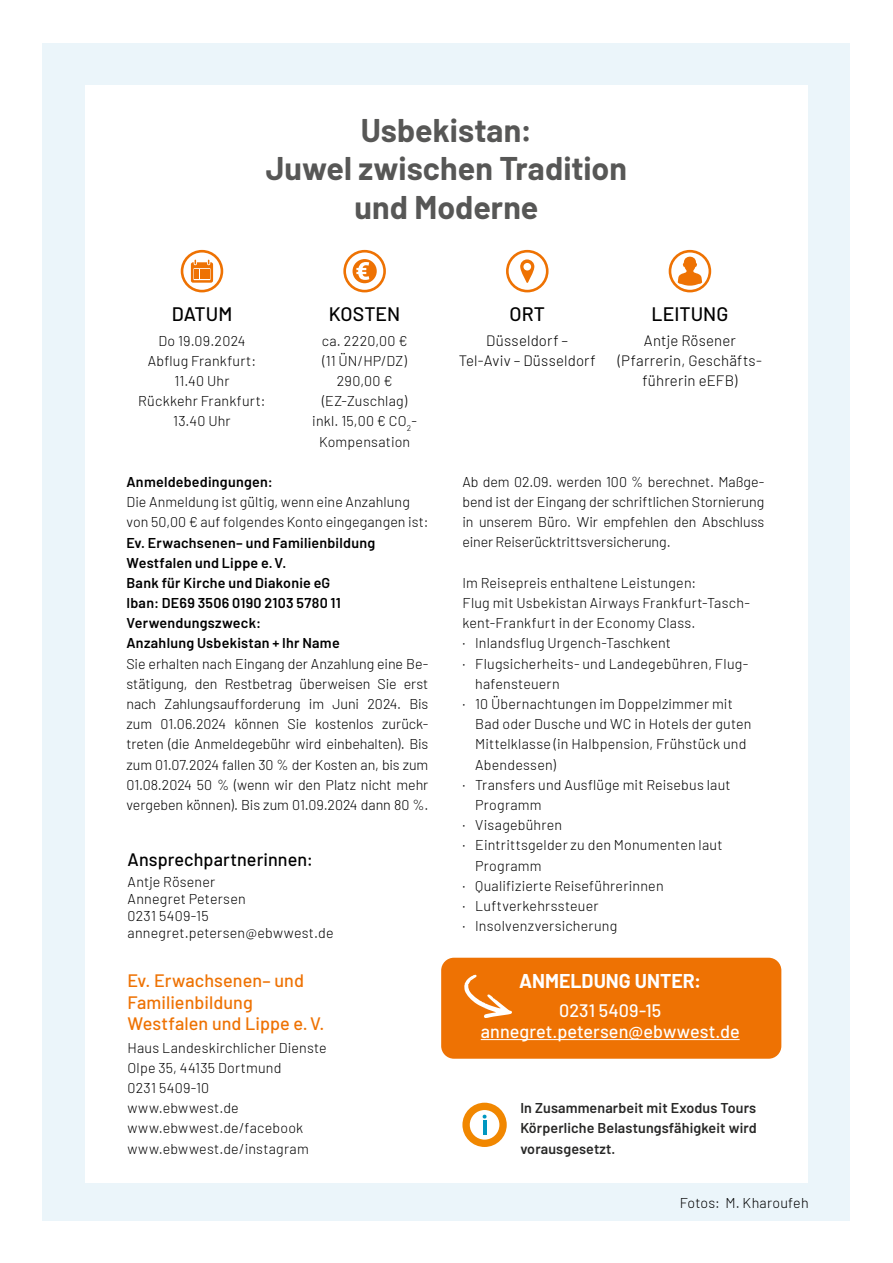
<style>
.page{position:relative;width:893px;height:1263px;background:#fff}
.page>*{position:absolute;margin:0;border:0;box-sizing:border-box;transform-origin:0 0}
.t1{font:700 32.1px/38.5px "Barlow";color:#575756;text-align:center}
.t2{font:500 19.5px "Barlow";color:#000}
.t3{font:700 19.5px "Barlow";color:#fff}
.t4{font:500 18px/21.6px "Barlow";letter-spacing:.005em;color:#ee7203}
.t5{font:500 18px/21.6px "Barlow";letter-spacing:.005em;color:#fff;text-align:center}
.t6{font:500 18px "Barlow";letter-spacing:.005em;color:#000}
.t7{font:300 15px/20.2px "Barlow";letter-spacing:.01em;color:#000;text-align:center}
.t8{font:300 14.25px/20.2px "Barlow";letter-spacing:.015em;color:#000}
.t9{font:600 14.25px/20.2px "Barlow";letter-spacing:.02em;color:#000}
.t10{font:600 14.25px/20.2px "Barlow";letter-spacing:.01em;color:#282827;text-align:justify}
</style>
<div class="page">
<div style="left:43px;top:43px;width:807px;height:1177px;background:#ebf5fa"></div>
<div style="left:85px;top:85px;width:723px;height:1097px;background:#fff"></div>
<svg style="left:182px;top:251px;width:40px;height:40px"></svg>
<div style="left:181px;top:250px;width:42px;height:42px;border:3px solid #ee7203;border-radius:50%"></div>
<svg style="left:191px;top:260px;width:22px;height:23px"></svg>
<svg style="left:345px;top:251px;width:40px;height:40px"></svg>
<div style="left:343px;top:250px;width:43px;height:42px;border:3px solid #ee7203;border-radius:50%"></div>
<svg style="left:352px;top:259px;width:25px;height:24px"></svg>
<div style="left:506px;top:250px;width:43px;height:42px;border:3px solid #ee7203;border-radius:50%"></div>
<svg style="left:520px;top:259px;width:15px;height:24px"></svg>
<svg style="left:670px;top:251px;width:40px;height:40px"></svg>
<div style="left:669px;top:250px;width:42px;height:42px;border:3px solid #ee7203;border-radius:50%"></div>
<svg style="left:678px;top:257px;width:24px;height:29px"></svg>
<div style="left:441px;top:958px;width:340px;height:101px;background:#ee7203;border-radius:13px"></div>
<svg style="left:464px;top:975px;width:48px;height:43px"></svg>
<hr style="left:481px;top:1039px;width:259px;height:1px;background:#fff">
<div style="left:462px;top:1103px;width:45px;height:44px;background:#f18700;border-radius:50%"></div>
<div style="left:470px;top:1110px;width:29px;height:30px;background:#fff;border-radius:50%"></div>
<svg style="left:483px;top:1115px;width:4px;height:3px"></svg>
<hr style="left:483px;top:1121px;width:3px;height:14px;background:#0097c0">
<h1 class="t1" style="left:266px;top:108px;width:363px">Usbekistan:<br>Juwel zwischen Tradition und Moderne</h1>
<h2 class="t2" style="left:172px;top:300px;width:62px">DATUM</h2>
<p class="t8" style="left:138px;top:329px;width:129px;text-align:center">Do 19.09.2024<br>Abflug Frankfurt:<br>11.40 Uhr<br>Rückkehr Frankfurt:<br>13.40 Uhr</p>
<h2 class="t2" style="left:329px;top:300px;width:73px">KOSTEN</h2>
<p class="t8" style="left:312px;top:329px;width:106px;text-align:center">ca. 2220,00 €<br>(11 ÜN/HP/DZ)<br>290,00 € (EZ-Zuschlag) inkl. 15,00 € CO<sub>2</sub>-<br>Kompensation</p>
<p class="t9" style="left:126px;top:470px;width:148px">Anmeldebedingungen:</p>
<p class="t8" style="left:126px;top:491px;width:303px">Die Anmeldung ist gültig, wenn eine Anzahlung von 50,00 € auf folgendes Konto eingegangen ist:</p>
<p class="t9" style="left:126px;top:531px;width:250px">Ev. Erwachsenen– und Familienbildung<br>Westfalen und Lippe e.V.<br>Bank für Kirche und Diakonie eG<br>Iban: DE69 3506 0190 2103 5780 11<br>Verwendungszweck:<br>Anzahlung Usbekistan + Ihr Name</p>
<p class="t8" style="left:126px;top:652px;width:303px;text-align:justify">Sie erhalten nach Eingang der Anzahlung eine Be&shy;stätigung, den Restbetrag überweisen Sie erst nach Zahlungsaufforderung im Juni 2024. Bis zum 01.06.2024 können Sie kostenlos zurück&shy;treten (die Anmeldegebühr wird einbehalten). Bis zum 01.07.2024 fallen 30 % der Kosten an, bis zum 01.08.2024 50 % (wenn wir den Platz nicht mehr vergeben können). Bis zum 01.09.2024 dann 80 %.</p>
<p class="t6" style="left:128px;top:846px;width:187px">Ansprechpartnerinnen:</p>
<p class="t8" style="left:128px;top:872px;width:208px;line-height:17.1px">Antje Rösener<br>Annegret Petersen<br>0231 5409-15 annegret.petersen@ebwwest.de</p>
<h2 class="t2" style="left:510px;top:300px;width:37px">ORT</h2>
<p class="t7" style="left:459px;top:329px;width:138px">Düsseldorf –<br>Tel-Aviv – Düsseldorf</p>
<h2 class="t2" style="left:652px;top:300px;width:78px">LEITUNG</h2>
<p class="t7" style="left:618px;top:329px;width:145px">Antje Rösener (Pfarrerin, Geschäfts&shy;führerin eEFB)</p>
<p class="t8" style="left:462px;top:470px;width:303px;text-align:justify">Ab dem 02.09. werden 100 % berechnet. Maßge&shy;bend ist der Eingang der schriftlichen Stornierung in unserem Büro. Wir empfehlen den Abschluss einer Reiserücktrittsversicherung.</p>
<p class="t8" style="left:462px;top:571px;width:235px">Im Reisepreis enthaltene Leistungen:</p>
<p class="t8" style="left:462px;top:592px;width:289px">Flug mit Usbekistan Airways Frankfurt-Tasch-</p>
<p class="t8" style="left:462px;top:612px;width:235px">kent-Frankfurt in der Economy Class.</p>
<p class="t8" style="left:462px;top:632px;width:210px">· Inlandsflug Urgench-Taschkent</p>
<p class="t8" style="left:462px;top:652px;width:287px">· Flugsicherheits- und Landegebühren, Flug-</p>
<p class="t8" style="left:475px;top:672px;width:86px">hafensteuern</p>
<p class="t8" style="left:462px;top:693px;width:272px">· 10 Übernachtungen im Doppelzimmer mit</p>
<p class="t8" style="left:475px;top:713px;width:278px">Bad oder Dusche und WC in Hotels der guten</p>
<p class="t8" style="left:475px;top:733px;width:273px">Mittelklasse (in Halbpension, Frühstück und</p>
<p class="t8" style="left:475px;top:753px;width:82px">Abendessen)</p>
<p class="t8" style="left:462px;top:773px;width:270px">· Transfers und Ausflüge mit Reisebus laut</p>
<p class="t8" style="left:475px;top:794px;width:68px">Programm</p>
<p class="t8" style="left:462px;top:814px;width:101px">· Visagebühren</p>
<p class="t8" style="left:462px;top:834px;width:262px">· Eintrittsgelder zu den Monumenten laut</p>
<p class="t8" style="left:475px;top:854px;width:68px">Programm</p>
<p class="t8" style="left:462px;top:874px;width:203px">· Qualifizierte Reiseführerinnen</p>
<p class="t8" style="left:462px;top:895px;width:138px">· Luftverkehrssteuer</p>
<p class="t8" style="left:462px;top:915px;width:156px">· Insolvenzversicherung</p>
<p class="t4" style="left:128px;top:968px;width:178px">Ev. Erwachsenen– und</p>
<h2 class="t3" style="left:519px;top:967px;width:184px">ANMELDUNG UNTER:</h2>
<p class="t4" style="left:128px;top:990px;width:198px">Familienbildung<br>Westfalen und Lippe e.V.</p>
<p class="t8" style="left:128px;top:1036px;width:201px">Haus Landeskirchlicher Dienste<br>Olpe 35, 44135 Dortmund<br>0231 5409-10<br>www.ebwwest.de www.ebwwest.de/facebook www.ebwwest.de/instagram</p>
<p class="t5" style="left:481px;top:998px;width:260px">0231 5409-15 annegret.petersen@ebwwest.de</p>
<p class="t10" style="left:520px;top:1097px;width:238px">In Zusammenarbeit mit Exodus Tours Körperliche Belastungsfähigkeit wird vorausgesetzt.</p>
<p class="t8" style="left:680px;top:1192px;width:130px">Fotos: M. Kharoufeh</p>
</div>
